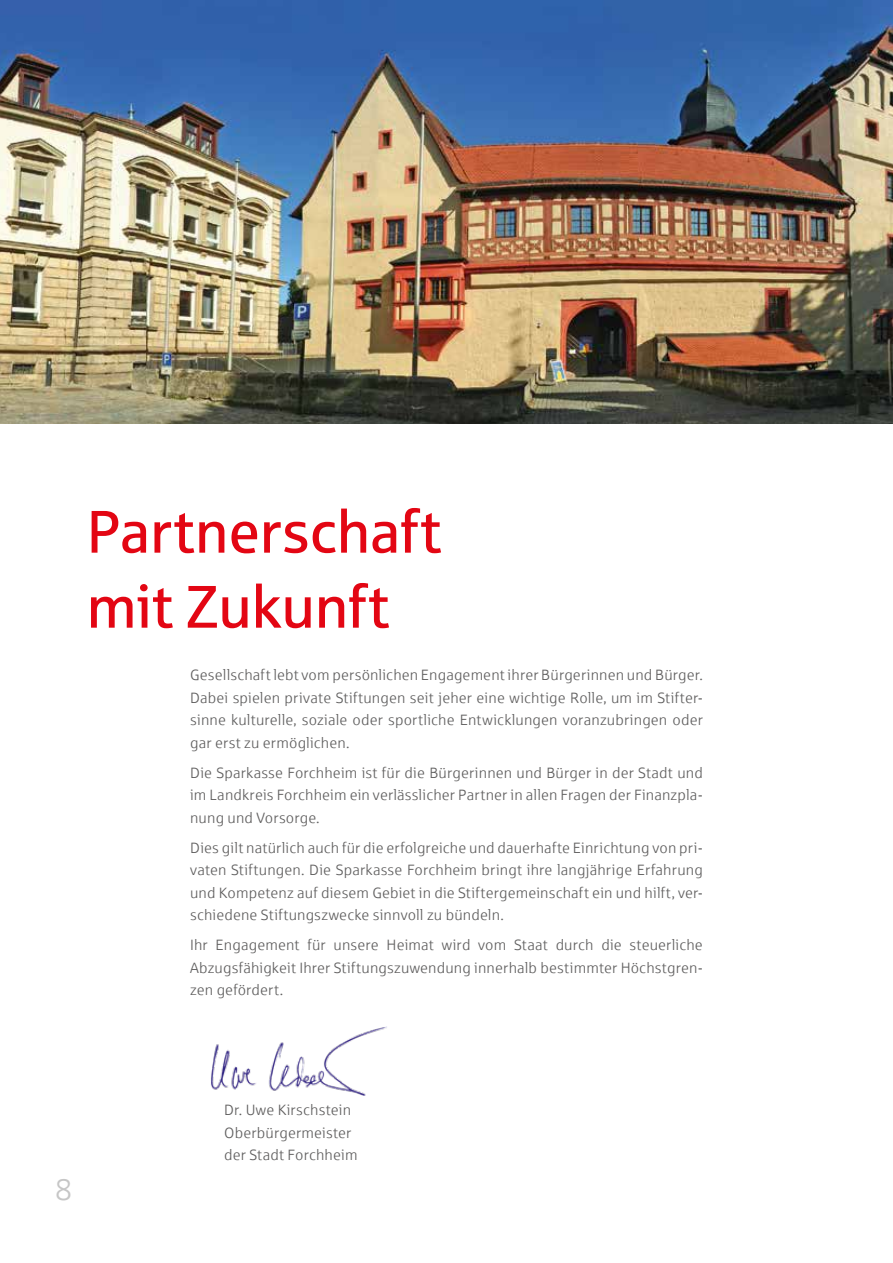
<style>
.page{position:relative;width:893px;height:1263px;background:#fff}
.page>*{position:absolute;margin:0;border:0;box-sizing:border-box;transform-origin:0 0}
.t1{font:60px/75px "Sparkasse Rg";letter-spacing:-.015em;color:#e30613}
.t2{font:30px "Sparkasse Lt";color:#c6c6c6}
.t3{font:15px/22.5px "Sparkasse Lt";letter-spacing:.01em;color:#5f5e5e;text-align:justify}
</style>
<div class="page">
<img style="left:0;top:0;width:893px;height:423px">
<img style="left:211px;top:1026px;width:176px;height:70px">
<h1 class="t1" style="left:86px;top:493px;width:357px">Partnerschaft mit Zukunft</h1>
<p class="t3" style="left:190px;top:663px;width:514px">Gesellschaft lebt vom persönlichen Engagement ihrer Bürgerinnen und Bürger.<br>Dabei spielen private Stiftungen seit jeher eine wichtige Rolle, um im Stifter&shy;sinne kulturelle, soziale oder sportliche Entwicklungen voranzubringen oder gar erst zu ermöglichen.</p>
<p class="t3" style="left:190px;top:761px;width:514px">Die Sparkasse Forchheim ist für die Bürgerinnen und Bürger in der Stadt und im Landkreis Forchheim ein verlässlicher Partner in allen Fragen der Finanzpla&shy;nung und Vorsorge.</p>
<p class="t3" style="left:190px;top:836px;width:514px">Dies gilt natürlich auch für die erfolgreiche und dauerhafte Einrichtung von pri&shy;vaten Stiftungen. Die Sparkasse Forchheim bringt ihre langjährige Erfahrung und Kompetenz auf diesem Gebiet in die Stiftergemeinschaft ein und hilft, ver&shy;schiedene Stiftungszwecke sinnvoll zu bündeln.</p>
<p class="t3" style="left:190px;top:933px;width:514px">Ihr Engagement für unsere Heimat wird vom Staat durch die steuerliche Abzugsfähigkeit Ihrer Stiftungszuwendung innerhalb bestimmter Höchstgren&shy;zen gefördert.</p>
<h2 class="t2" style="left:56px;top:1172px;width:18px">8</h2>
<p class="t3" style="left:224px;top:1098px;width:135px;text-align:left">Dr. Uwe Kirschstein<br>Oberbürgermeister der Stadt Forchheim</p>
</div>
